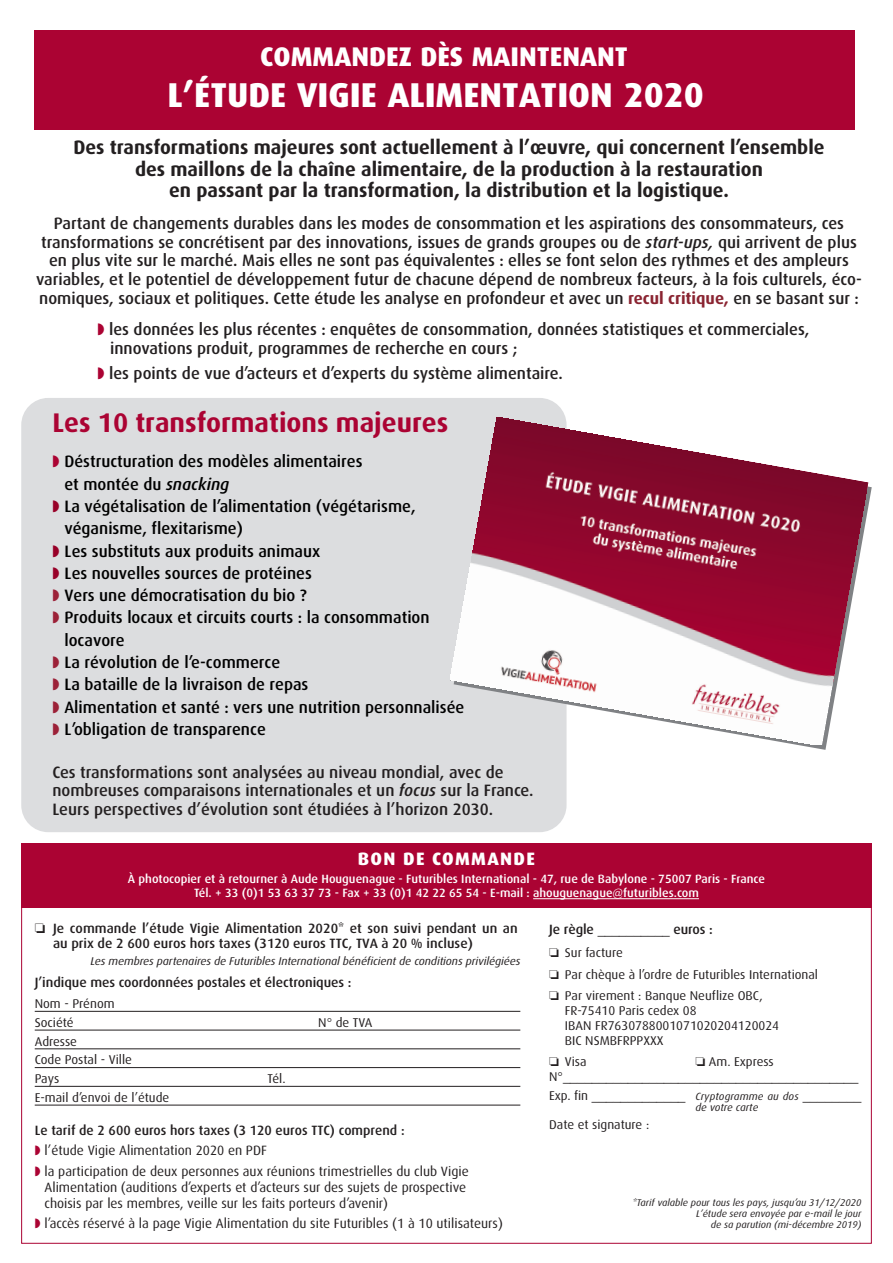
<style>
.page{position:relative;width:893px;height:1263px;background:#fff}
.page>*{position:absolute;margin:0;border:0;box-sizing:border-box;transform-origin:0 0}
.t1{font:800 34.5px "Dax";color:#fff}
.t2{font:700 27px "Dax";color:#ab0333}
.t3{font:800 27px "Dax";color:#fff}
.t4{font:700 19.5px/21.8px "Dax";color:#231f20;text-align:center}
.t5{font:800 18px "Dax";letter-spacing:.075em;color:#fff}
.t6{font:500 16.5px/18.8px "Dax";color:#231f20}
.t7{font:500 16.5px/22.4px "Dax";color:#000}
.t8{font:13.5px/20.4px "Dax";color:#231f20}
.t9{font:500 13.5px/14.2px "Dax";color:#231f20}
.t10{font:12.75px/18.8px "Dax";color:#231f20}
.t11{font:500 12px/14.2px "Dax";color:#fff;text-align:center}
.t12{font:italic 11.25px "Dax";letter-spacing:-.005em;color:#231f20}
.t13{font:italic 10.5px "Dax";letter-spacing:-.005em;color:#231f20}
.t14{font:italic 9.75px/11.2px "Dax";color:#231f20;text-align:right}
.s1{font-style:italic}
.s2{font-weight:700;color:#8a2431}
.s3{font-weight:400}
.s4{font-size:12.75px}
.s5{font-style:italic;font-size:10.5px}
</style>
<div class="page">
<div style="left:21px;top:398px;width:546px;height:434px;background:#dcdddf;border-radius:27px"></div>
<div style="left:34px;top:30px;width:820px;height:100px;background:#ab0333"></div>
<div style="left:21px;top:843px;width:851px;height:64px;background:#ab0333"></div>
<hr style="left:533px;top:898px;width:166px;height:1px;background:#fff">
<hr style="left:35px;top:1011px;width:485px;height:1px;background:#231f20">
<hr style="left:35px;top:1030px;width:485px;height:1px;background:#231f20">
<hr style="left:35px;top:1048px;width:485px;height:1px;background:#231f20">
<hr style="left:35px;top:1067px;width:485px;height:1px;background:#231f20">
<hr style="left:35px;top:1086px;width:485px;height:1px;background:#231f20">
<hr style="left:35px;top:1105px;width:485px;height:1px;background:#231f20">
<img style="left:451px;top:417px;width:416px;height:328px">
<h2 class="t3" style="left:260px;top:45px;width:369px">COMMANDEZ DÈS MAINTENANT</h2>
<h1 class="t1" style="left:167px;top:80px;width:538px">L’ÉTUDE VIGIE ALIMENTATION 2020</h1>
<p class="t4" style="left:73px;top:137px;width:753px">Des transformations majeures sont actuellement à l’œuvre, qui concernent l’ensemble des maillons de la chaîne alimentaire, de la production à la restauration<br>en passant par la transformation, la distribution et la logistique.</p>
<p class="t6" style="left:36px;top:215px;width:827px;text-align:center">Partant de changements durables dans les modes de consommation et les aspirations des consommateurs, ces transformations se concrétisent par des innovations, issues de grands groupes ou de <span class="s1">start-ups,</span> qui arrivent de plus en plus vite sur le marché. Mais elles ne sont pas équivalentes : elles se font selon des rythmes et des ampleurs variables, et le potentiel de développement futur de chacune dépend de nombreux facteurs, à la fois culturels, éco&shy;nomiques, sociaux et politiques. Cette étude les analyse en profondeur et avec un <span class="s2">recul critique,</span> en se basant sur :</p>
<p class="t6" style="left:109px;top:321px;width:702px">les données les plus récentes : enquêtes de consommation, données statistiques et commerciales, innovations produit, programmes de recherche en cours ;</p>
<p class="t6" style="left:109px;top:365px;width:455px">les points de vue d’acteurs et d’experts du système alimentaire.</p>
<h2 class="t2" style="left:52px;top:411px;width:397px">Les 10 transformations majeures</h2>
<p class="t7" style="left:64px;top:452px;width:401px">Déstructuration des modèles alimentaires<br>et montée du <span class="s1">snacking<br></span>La végétalisation de l’alimentation (végétarisme, véganisme, flexitarisme)<br>Les substituts aux produits animaux<br>Les nouvelles sources de protéines<br>Vers une démocratisation du bio ?<br>Produits locaux et circuits courts : la consommation locavore<br>La révolution de l’e-commerce<br>La bataille de la livraison de repas<br>Alimentation et santé : vers une nutrition personnalisée L’obligation de transparence</p>
<p class="t6" style="left:52px;top:763px;width:483px">Ces transformations sont analysées au niveau mondial, avec de nombreuses comparaisons internationales et un <span class="s1">focus</span> sur la France.<br>Leurs perspectives d’évolution sont étudiées à l’horizon 2030.</p>
<p class="t5" style="left:358px;top:850px;width:179px">BON DE COMMANDE</p>
<p class="t11" style="left:128px;top:872px;width:639px">À photocopier et à retourner à Aude Houguenague - Futuribles International - 47, rue de Babylone - 75007 Paris - France<br>Tél. + 33 (0)1 53 63 37 73 - Fax + 33 (0)1 42 22 65 54 - E-mail : ahouguenague@futuribles.com</p>
<p class="t9" style="left:53px;top:922px;width:466px;text-indent:-18px">❏ Je commande l’étude Vigie Alimentation 2020* et son suivi pendant un an au prix de 2 600 euros hors taxes (3120 euros TTC, TVA à 20 % incluse)</p>
<p class="t12" style="left:90px;top:954px;width:431px">Les membres partenaires de Futuribles International bénéficient de conditions privilégiées</p>
<p class="t9" style="left:35px;top:976px;width:318px">J’indique mes coordonnées postales et électroniques :</p>
<p class="t10" style="left:35px;top:995px;width:81px">Nom - Prénom<br>Société</p>
<p class="t9" style="left:549px;top:923px;width:165px">Je règle <span class="s3">__________</span> euros :</p>
<p class="t10" style="left:549px;top:943px;width:270px;line-height:21.3px">❏ Sur facture<br>❏ Par chèque à l’ordre de Futuribles International ❏ Par virement : Banque Neuflize OBC,</p>
<p class="t10" style="left:565px;top:1004px;width:216px;line-height:15px">FR-75410 Paris cedex 08<br>IBAN FR7630788001071020204120024<br>BIC NSMBFRPPXXX</p>
<p class="t10" style="left:549px;top:1053px;width:39px">❏ Visa</p>
<p class="t10" style="left:695px;top:1053px;width:80px">❏ Am. Express</p>
<p class="t8" style="left:549px;top:1068px;width:314px;line-height:19px"><span class="s4">N°</span>_________________________________________<br><span class="s4">Exp. fin</span> _____________ <span class="s5">Cryptogramme au dos</span> ________</p>
<p class="t13" style="left:695px;top:1101px;width:64px">de votre carte</p>
<p class="t10" style="left:549px;top:1116px;width:101px">Date et signature :</p>
<p class="t10" style="left:318px;top:1014px;width:56px">N° de TVA</p>
<p class="t10" style="left:35px;top:1033px;width:99px">Adresse<br>Code Postal - Ville<br>Pays</p>
<p class="t10" style="left:268px;top:1070px;width:20px">Tél.</p>
<p class="t10" style="left:35px;top:1089px;width:136px">E-mail d’envoi de l’étude</p>
<p class="t9" style="left:35px;top:1124px;width:371px">Le tarif de 2 600 euros hors taxes (3 120 euros TTC) comprend :</p>
<p class="t8" style="left:44px;top:1141px;width:426px">l’étude Vigie Alimentation 2020 en PDF<br>la participation de deux personnes aux réunions trimestrielles du club Vigie</p>
<p class="t8" style="left:44px;top:1180px;width:423px;line-height:16px">Alimentation (auditions d’experts et d’acteurs sur des sujets de prospective choisis par les membres, veille sur les faits porteurs d’avenir)</p>
<p class="t8" style="left:44px;top:1214px;width:460px">l’accès réservé à la page Vigie Alimentation du site Futuribles (1 à 10 utilisateurs)</p>
<p class="t14" style="left:632px;top:1197px;width:230px">*Tarif valable pour tous les pays, jusqu’au 31/12/2020<br>L’étude sera envoyée par e-mail le jour<br>de sa parution (mi-décembre 2019)</p>
</div>
